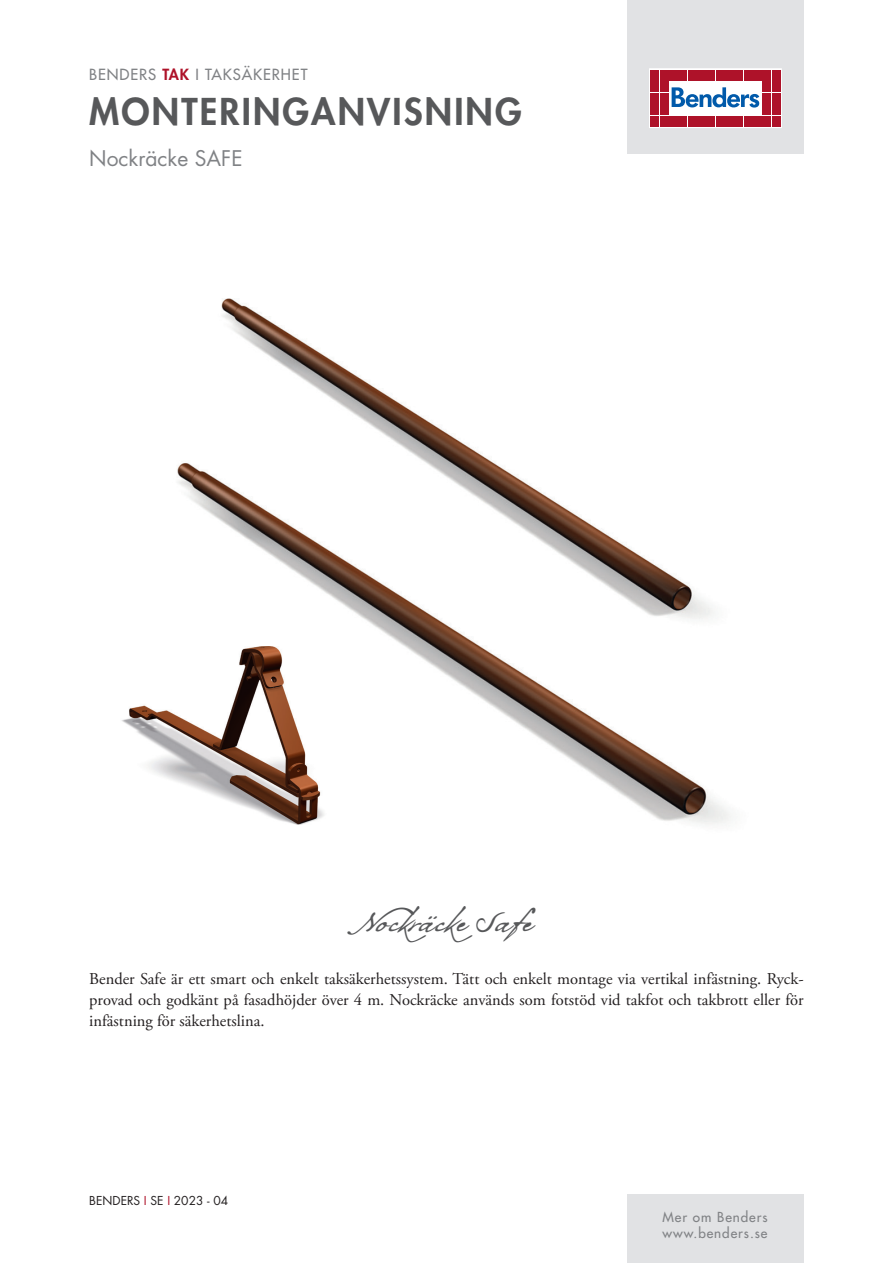
<style>
.page{position:relative;width:893px;height:1263px;background:#fff}
.page>*{position:absolute;margin:0;border:0;box-sizing:border-box;transform-origin:0 0}
.t1{font:800 36px "Futura Std";letter-spacing:.06em;color:#57585a}
.t2{font:33px "Bolivar";letter-spacing:.005em;color:#57585a}
.t3{font:21px "Futura Std";color:#808285}
.t4{font:16.5px/21px "Adobe Garamond Pro";color:#231f20;text-align:justify}
.t5{font:500 15px "Futura Std";letter-spacing:.06em;color:#808285}
.t6{font:500 13.5px/16.2px "Futura Std";letter-spacing:.07em;color:#808285}
.t7{font:12px "Futura Std";color:#231f20}
.s1{font-weight:800;color:#ae1229}
.s2{color:#ae1229}
</style>
<div class="page">
<div style="left:627px;top:0;width:177px;height:153px;background:#e1e2e4"></div>
<svg style="left:649px;top:69px;width:132px;height:59px;background:#eac5cb"></svg>
<div style="left:651px;top:70px;width:8px;height:10px;background:#ae1229"></div>
<div style="left:660px;top:70px;width:8px;height:10px;background:#ae1229"></div>
<div style="left:651px;top:81px;width:8px;height:11px;background:#ae1229"></div>
<div style="left:660px;top:81px;width:8px;height:11px;background:#ae1229"></div>
<div style="left:651px;top:93px;width:8px;height:10px;background:#ae1229"></div>
<div style="left:660px;top:93px;width:8px;height:10px;background:#ae1229"></div>
<div style="left:651px;top:104px;width:8px;height:11px;background:#ae1229"></div>
<div style="left:660px;top:104px;width:8px;height:11px;background:#ae1229"></div>
<div style="left:651px;top:116px;width:8px;height:10px;background:#ae1229"></div>
<div style="left:660px;top:116px;width:8px;height:10px;background:#ae1229"></div>
<div style="left:669px;top:70px;width:8px;height:10px;background:#ae1229"></div>
<div style="left:679px;top:70px;width:8px;height:10px;background:#ae1229"></div>
<div style="left:688px;top:70px;width:8px;height:10px;background:#ae1229"></div>
<div style="left:697px;top:70px;width:9px;height:10px;background:#ae1229"></div>
<div style="left:707px;top:70px;width:8px;height:10px;background:#ae1229"></div>
<div style="left:716px;top:70px;width:8px;height:10px;background:#ae1229"></div>
<div style="left:725px;top:70px;width:9px;height:10px;background:#ae1229"></div>
<div style="left:735px;top:70px;width:8px;height:10px;background:#ae1229"></div>
<div style="left:744px;top:70px;width:8px;height:10px;background:#ae1229"></div>
<div style="left:753px;top:70px;width:9px;height:10px;background:#ae1229"></div>
<div style="left:669px;top:116px;width:8px;height:10px;background:#ae1229"></div>
<div style="left:679px;top:116px;width:8px;height:10px;background:#ae1229"></div>
<div style="left:688px;top:116px;width:8px;height:10px;background:#ae1229"></div>
<div style="left:697px;top:116px;width:9px;height:10px;background:#ae1229"></div>
<div style="left:707px;top:116px;width:8px;height:10px;background:#ae1229"></div>
<div style="left:716px;top:116px;width:8px;height:10px;background:#ae1229"></div>
<div style="left:725px;top:116px;width:9px;height:10px;background:#ae1229"></div>
<div style="left:735px;top:116px;width:8px;height:10px;background:#ae1229"></div>
<div style="left:744px;top:116px;width:8px;height:10px;background:#ae1229"></div>
<div style="left:753px;top:116px;width:9px;height:10px;background:#ae1229"></div>
<div style="left:763px;top:70px;width:8px;height:10px;background:#ae1229"></div>
<div style="left:772px;top:70px;width:8px;height:10px;background:#ae1229"></div>
<div style="left:763px;top:81px;width:8px;height:11px;background:#ae1229"></div>
<div style="left:772px;top:81px;width:8px;height:11px;background:#ae1229"></div>
<div style="left:763px;top:93px;width:8px;height:10px;background:#ae1229"></div>
<div style="left:772px;top:93px;width:8px;height:10px;background:#ae1229"></div>
<div style="left:763px;top:104px;width:8px;height:11px;background:#ae1229"></div>
<div style="left:772px;top:104px;width:8px;height:11px;background:#ae1229"></div>
<div style="left:763px;top:116px;width:8px;height:10px;background:#ae1229"></div>
<div style="left:772px;top:116px;width:8px;height:10px;background:#ae1229"></div>
<svg style="left:672px;top:87px;width:87px;height:21px;background:#90b6d9"></svg>
<div style="left:627px;top:1195px;width:177px;height:68px;background:#e1e2e4"></div>
<img style="left:177px;top:298px;width:554px;height:527px">
<img style="left:121px;top:646px;width:205px;height:179px">
<p class="t5" style="left:89px;top:65px;width:220px">BENDERS <span class="s1">TAK</span> I TAKSÄKERHET</p>
<h1 class="t1" style="left:89px;top:89px;width:434px">MONTERINGANVISNING</h1>
<p class="t3" style="left:89px;top:145px;width:155px">Nockräcke SAFE</p>
<h2 class="t2" style="left:360px;top:901px;width:187px">Nockräcke Safe</h2>
<p class="t4" style="left:89px;top:968px;width:716px">Bender Safe är ett smart och enkelt taksäkerhetssystem. Tätt och enkelt montage via vertikal infästning. Ryck&shy;provad och godkänt på fasadhöjder över 4 m. Nockräcke används som fotstöd vid takfot och takbrott eller för infästning för säkerhetslina.</p>
<p class="t7" style="left:89px;top:1193px;width:140px">BENDERS <span class="s2">I</span> SE <span class="s2">I</span> 2023 - 04</p>
<p class="t6" style="left:662px;top:1209px;width:107px">Mer om Benders www.benders.se</p>
</div>
